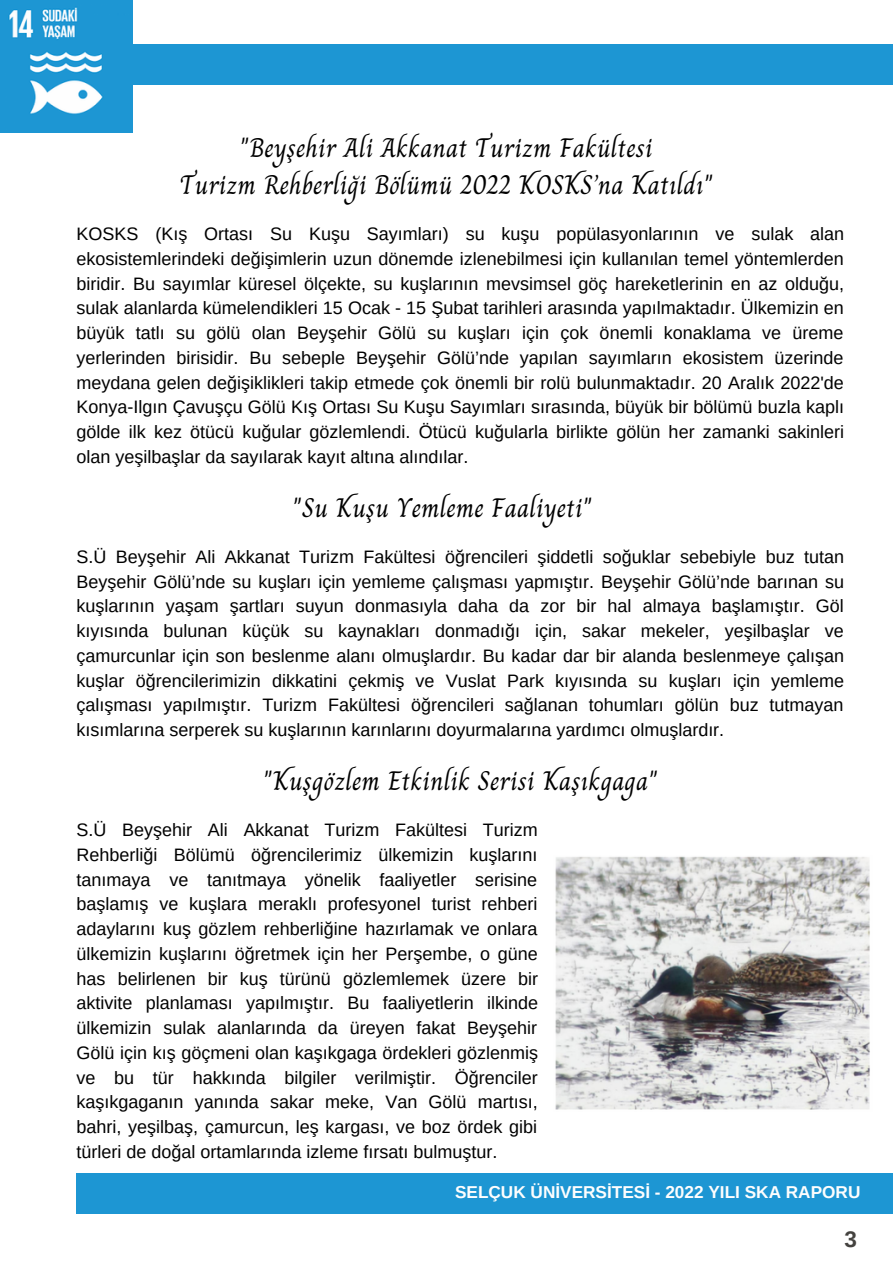
<style>
.page{position:relative;width:893px;height:1264px;background:#fff}
.page>*{position:absolute;margin:0;border:0;box-sizing:border-box;transform-origin:0 0}
.t1{font:27px "Charm";color:#000}
.t2{font:700 22.5px "Arimo";color:#44423f}
.t3{font:18px/24.8px "Arimo";color:#000;text-align:justify}
.t4{font:700 17.25px "Arimo";color:#fefefe}
</style>
<div class="page">
<div style="left:77px;top:1173px;width:815px;height:40px;background:#1d96d3"></div>
<div style="left:110px;top:44px;width:782px;height:40px;background:#1d96d3"></div>
<img style="left:0;top:0;width:133px;height:133px">
<img style="left:555px;top:856px;width:315px;height:254px">
<p class="t1" style="left:240px;top:127px;width:414px">"Beyşehir Ali Akkanat Turizm Fakültesi</p>
<p class="t1" style="left:179px;top:164px;width:535px">Turizm Rehberliği Bölümü 2022 KOSKS’na Katıldı"</p>
<p class="t3" style="left:77px;top:221px;width:769px">KOSKS (Kış Ortası Su Kuşu Sayımları) su kuşu popülasyonlarının ve sulak alan ekosistemlerindeki değişimlerin uzun dönemde izlenebilmesi için kullanılan temel yöntemlerden biridir. Bu sayımlar küresel ölçekte, su kuşlarının mevsimsel göç hareketlerinin en az olduğu, sulak alanlarda kümelendikleri 15 Ocak - 15 Şubat tarihleri arasında yapılmaktadır. Ülkemizin en büyük tatlı su gölü olan Beyşehir Gölü su kuşları için çok önemli konaklama ve üreme yerlerinden birisidir. Bu sebeple Beyşehir Gölü’nde yapılan sayımların ekosistem üzerinde meydana gelen değişiklikleri takip etmede çok önemli bir rolü bulunmaktadır. 20 Aralık 2022'de Konya-Ilgın Çavuşçu Gölü Kış Ortası Su Kuşu Sayımları sırasında, büyük bir bölümü buzla kaplı gölde ilk kez ötücü kuğular gözlemlendi. Ötücü kuğularla birlikte gölün her zamanki sakinleri olan yeşilbaşlar da sayılarak kayıt altına alındılar.</p>
<p class="t1" style="left:292px;top:486px;width:301px">"Su Kuşu Yemleme Faaliyeti"</p>
<p class="t3" style="left:77px;top:544px;width:769px">S.Ü Beyşehir Ali Akkanat Turizm Fakültesi öğrencileri şiddetli soğuklar sebebiyle buz tutan Beyşehir Gölü’nde su kuşları için yemleme çalışması yapmıştır. Beyşehir Gölü’nde barınan su kuşlarının yaşam şartları suyun donmasıyla daha da zor bir hal almaya başlamıştır. Göl kıyısında bulunan küçük su kaynakları donmadığı için, sakar mekeler, yeşilbaşlar ve çamurcunlar için son beslenme alanı olmuşlardır. Bu kadar dar bir alanda beslenmeye çalışan kuşlar öğrencilerimizin dikkatini çekmiş ve Vuslat Park kıyısında su kuşları için yemleme çalışması yapılmıştır. Turizm Fakültesi öğrencileri sağlanan tohumları gölün buz tutmayan kısımlarına serperek su kuşlarının karınlarını doyurmalarına yardımcı olmuşlardır.</p>
<p class="t1" style="left:263px;top:760px;width:396px">"Kuşgözlem Etkinlik Serisi Kaşıkgaga"</p>
<p class="t3" style="left:77px;top:817px;width:463px">S.Ü Beyşehir Ali Akkanat Turizm Fakültesi Turizm Rehberliği Bölümü öğrencilerimiz ülkemizin kuşlarını tanımaya ve tanıtmaya yönelik faaliyetler serisine başlamış ve kuşlara meraklı profesyonel turist rehberi adaylarını kuş gözlem rehberliğine hazırlamak ve onlara ülkemizin kuşlarını öğretmek için her Perşembe, o güne has belirlenen bir kuş türünü gözlemlemek üzere bir aktivite planlaması yapılmıştır. Bu faaliyetlerin ilkinde ülkemizin sulak alanlarında da üreyen fakat Beyşehir Gölü için kış göçmeni olan kaşıkgaga ördekleri gözlenmiş ve bu tür hakkında bilgiler verilmiştir. Öğrenciler kaşıkgaganın yanında sakar meke, Van Gölü martısı, bahri, yeşilbaş, çamurcun, leş kargası, ve boz ördek gibi türleri de doğal ortamlarında izleme fırsatı bulmuştur.</p>
<p class="t4" style="left:455px;top:1181px;width:407px">SELÇUK ÜNİVERSİTESİ - 2022 YILI SKA RAPORU</p>
<p class="t2" style="left:844px;top:1226px;width:14px">3</p>
</div>
